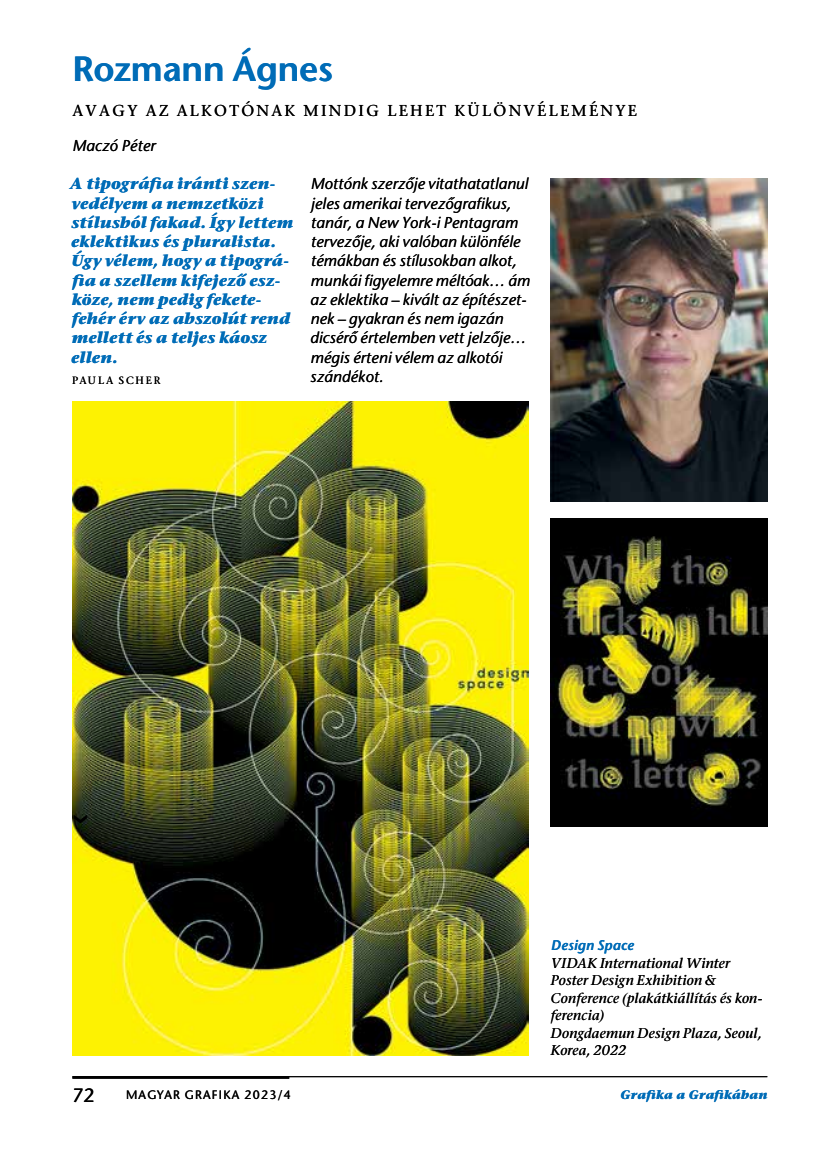
<style>
.page{position:relative;width:819px;height:1166px;background:#fff}
.page>*{position:absolute;margin:0;border:0;box-sizing:border-box;transform-origin:0 0}
.t1{font:35px "Stone San Sem H";letter-spacing:-.005em;color:#006cb7}
.t2{font:19.25px "Stone Sans H";color:#000}
.t3{font:15.75px/19.2px "Stone Sans Italic H";letter-spacing:.01em;color:#000}
.t4{font:15.75px/19.2px "Stone Serif Bold Italic H";letter-spacing:.02em;color:#006cb7}
.t5{font:15.75px "Stone Seriff H";letter-spacing:.15em;color:#000}
.t6{font:14px/17.5px "Stone Serif Italic H";letter-spacing:.02em;color:#000}
.t7{font:14px "Ston San Sem Italic H";letter-spacing:.02em;color:#006cb7}
.t8{font:12.25px "Stone Sans H";letter-spacing:.1em;color:#000}
.t9{font:12.25px "Stone Serif Bold Italic H";letter-spacing:.025em;color:#006cb7}
.t10{font:10.5px "Stone Seriff H";letter-spacing:.18em;color:#000}
</style>
<div class="page">
<img style="left:72px;top:401px;width:456px;height:655px">
<img style="left:550px;top:518px;width:217px;height:308px">
<img style="left:550px;top:179px;width:217px;height:322px">
<hr style="left:72px;top:1076px;width:217px;height:2px;background:#000">
<hr style="left:75px;top:1076px;width:692px;height:1px;background:#000">
<svg style="left:73px;top:814px;width:14px;height:9px"></svg>
<h1 class="t1" style="left:72px;top:48px;width:262px">Rozmann Ágnes</h1>
<p class="t5" style="left:72px;top:101px;width:566px">AVAGY AZ ALKOTÓNAK MINDIG LEHET KÜLÖNVÉLEMÉNYE</p>
<p class="t3" style="left:72px;top:136px;width:85px">Maczó Péter</p>
<p class="t4" style="left:70px;top:174px;width:224px">A tipográfia iránti szen&shy;vedélyem a nemzetközi stílusból fakad. Így lettem eklektikus és pluralista.<br>Úgy vélem, hogy a tipográ&shy;fia a szellem kifejezô esz&shy;köze, nem pedig fekete&shy;fehér érv az abszolút rend mellett és a teljes káosz ellen.</p>
<p class="t10" style="left:72px;top:373px;width:90px">PAULA SCHER</p>
<p class="t3" style="left:310px;top:174px;width:221px">Mottónk szerzôje vitathatatlanul jeles amerikai tervezôgrafikus, tanár, a New York-i Pentagram tervezôje, aki valóban különféle témákban és stílusokban alkot, munkái figyelemre méltóak… ám az eklektika – kivált az építészet&shy;nek – gyakran és nem igazán dicsérô értelemben vett jelzôje… mégis érteni vélem az alkotói szándékot.</p>
<p class="t7" style="left:551px;top:937px;width:84px">Design Space</p>
<p class="t6" style="left:551px;top:954px;width:213px">VIDAK International Winter<br>Poster Design Exhibition &amp;<br>Conference (plakátkiállítás és kon&shy;ferencia)<br>Dongdaemun Design Plaza, Seoul,<br>Korea, 2022</p>
<p class="t2" style="left:72px;top:1084px;width:24px">72</p>
<p class="t8" style="left:126px;top:1087px;width:166px">MAGYAR GRAFIKA 2023/4</p>
<p class="t9" style="left:620px;top:1087px;width:148px">Grafika a Grafikában</p>
</div>
